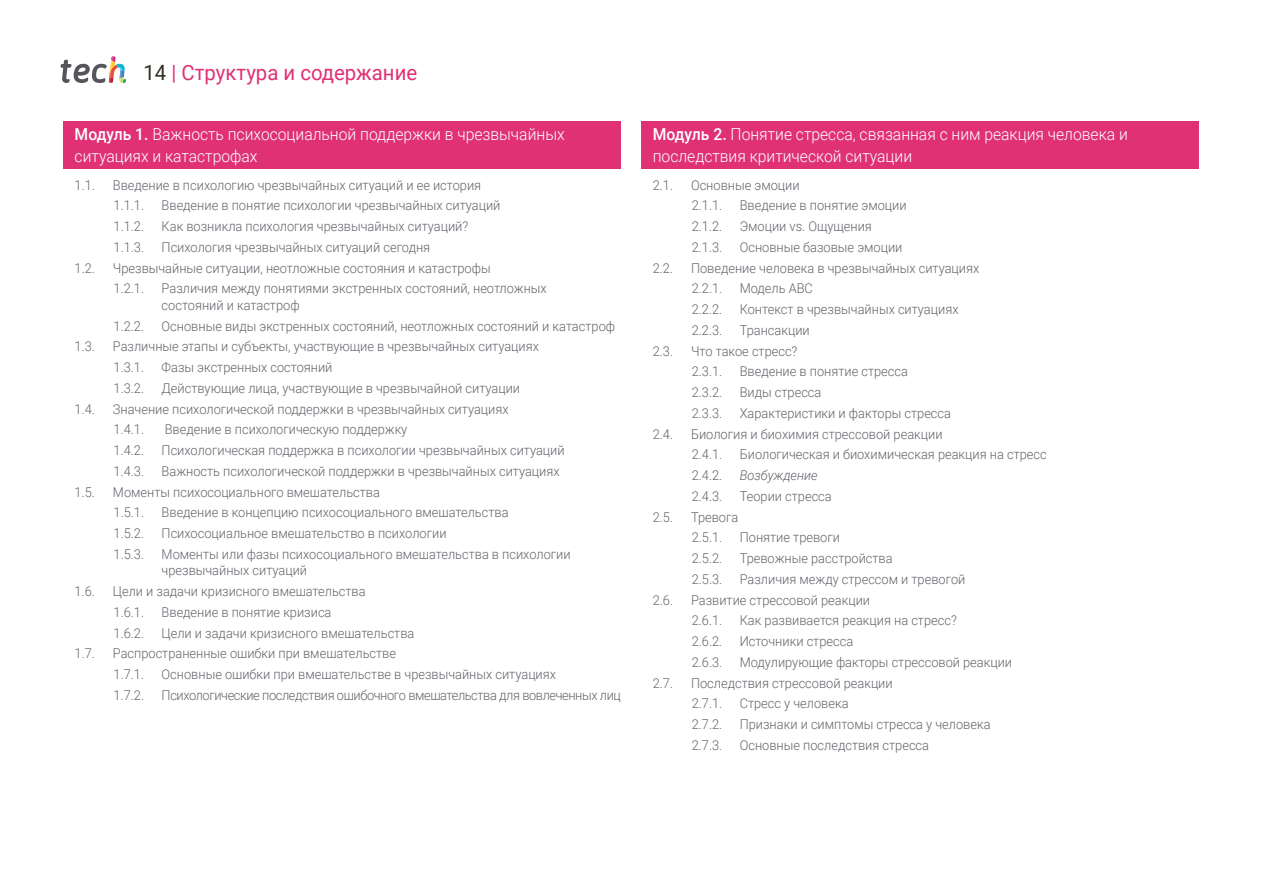
<style>
.page{position:relative;width:1263px;height:893px;background:#fff}
.page>*{position:absolute;margin:0;border:0;box-sizing:border-box;transform-origin:0 0}
.t1{font:21px "Roboto";color:#df3174}
.t2{font:300 16.5px/22.5px "Roboto";color:#fff;scale:.95 1}
.t3{font:300 13.5px/20.7px "Roboto";color:#61646a;scale:.95 1}
.t4{font:300 13.5px "Roboto";letter-spacing:-.03em;color:#61646a;scale:.95 1}
.t5{font:italic 300 13.5px "Roboto";color:#61646a;scale:.95 1}
.s1{color:#312e20}
.s2{font-weight:500}
</style>
<div class="page">
<div style="left:64px;top:121px;width:557px;height:48px;background:#df3174"></div>
<div style="left:642px;top:121px;width:557px;height:48px;background:#df3174"></div>
<svg style="left:61px;top:56px;width:65px;height:27px"></svg>
<h1 class="t1" style="left:144px;top:57px;width:275px"><span class="s1">14</span> | Структура и содержание</h1>
<p class="t2" style="left:75px;top:122px;width:517px"><span class="s2">Модуль 1.</span> Важность психосоциальной поддержки в чрезвычайных ситуациях и катастрофах</p>
<p class="t3" style="left:75px;top:174px;width:23px">1.1.</p>
<p class="t3" style="left:113px;top:174px;width:389px">Введение в психологию чрезвычайных ситуаций и ее история<br>1.1.1.</p>
<p class="t3" style="left:162px;top:195px;width:358px">Введение в понятие психологии чрезвычайных ситуаций</p>
<p class="t3" style="left:114px;top:215px;width:34px">1.1.2.</p>
<p class="t3" style="left:162px;top:215px;width:324px">Как возникла психология чрезвычайных ситуаций?</p>
<p class="t3" style="left:114px;top:236px;width:34px">1.1.3.</p>
<p class="t3" style="left:162px;top:236px;width:284px">Психология чрезвычайных ситуаций сегодня</p>
<p class="t3" style="left:75px;top:257px;width:23px">1.2.</p>
<p class="t3" style="left:113px;top:257px;width:399px">Чрезвычайные ситуации, неотложные состояния и катастрофы<br>1.2.1.</p>
<p class="t3" style="left:162px;top:280px;width:407px;line-height:16.5px">Различия между понятиями экстренных состояний, неотложных состояний и катастроф</p>
<p class="t3" style="left:114px;top:315px;width:34px">1.2.2.</p>
<p class="t3" style="left:162px;top:315px;width:479px">Основные виды экстренных состояний, неотложных состояний и катастроф</p>
<p class="t3" style="left:75px;top:336px;width:23px">1.3.</p>
<p class="t3" style="left:113px;top:336px;width:450px">Различные этапы и субъекты, участвующие в чрезвычайных ситуациях<br>1.3.1.</p>
<p class="t3" style="left:162px;top:356px;width:181px">Фазы экстренных состояний</p>
<p class="t3" style="left:114px;top:377px;width:34px">1.3.2.</p>
<p class="t3" style="left:162px;top:377px;width:379px">Действующие лица, участвующие в чрезвычайной ситуации</p>
<p class="t3" style="left:75px;top:398px;width:23px">1.4.</p>
<p class="t3" style="left:113px;top:398px;width:418px">Значение психологической поддержки в чрезвычайных ситуациях<br>1.4.1.</p>
<p class="t3" style="left:165px;top:419px;width:257px">Введение в психологическую поддержку</p>
<p class="t3" style="left:114px;top:439px;width:34px">1.4.2.</p>
<p class="t3" style="left:162px;top:439px;width:426px">Психологическая поддержка в психологии чрезвычайных ситуаций</p>
<p class="t3" style="left:114px;top:460px;width:34px">1.4.3.</p>
<p class="t3" style="left:162px;top:460px;width:420px">Важность психологической поддержки в чрезвычайных ситуациях</p>
<p class="t3" style="left:75px;top:481px;width:23px">1.5.</p>
<p class="t3" style="left:113px;top:481px;width:283px">Моменты психосоциального вмешательства<br>1.5.1.</p>
<p class="t3" style="left:162px;top:502px;width:367px">Введение в концепцию психосоциального вмешательства</p>
<p class="t3" style="left:114px;top:522px;width:34px">1.5.2.</p>
<p class="t3" style="left:162px;top:522px;width:301px">Психосоциальное вмешательство в психологии</p>
<p class="t3" style="left:114px;top:543px;width:34px">1.5.3.</p>
<p class="t3" style="left:162px;top:545px;width:432px;line-height:16.5px">Моменты или фазы психосоциального вмешательства в психологии чрезвычайных ситуаций</p>
<p class="t3" style="left:75px;top:580px;width:23px">1.6.</p>
<p class="t3" style="left:113px;top:580px;width:268px">Цели и задачи кризисного вмешательства<br>1.6.1.</p>
<p class="t3" style="left:162px;top:601px;width:180px">Введение в понятие кризиса</p>
<p class="t3" style="left:114px;top:622px;width:34px">1.6.2.</p>
<p class="t3" style="left:162px;top:622px;width:268px">Цели и задачи кризисного вмешательства</p>
<p class="t3" style="left:75px;top:643px;width:23px">1.7.</p>
<p class="t3" style="left:113px;top:643px;width:300px">Распространенные ошибки при вмешательстве<br>1.7.1.</p>
<p class="t3" style="left:162px;top:663px;width:417px">Основные ошибки при вмешательстве в чрезвычайных ситуациях</p>
<p class="t3" style="left:114px;top:684px;width:34px">1.7.2.</p>
<p class="t4" style="left:162px;top:686px;width:485px">Психологические последствия ошибочного вмешательства для вовлеченных лиц</p>
<p class="t2" style="left:653px;top:122px;width:502px"><span class="s2">Модуль 2.</span> Понятие стресса, связанная с ним реакция человека и последствия критической ситуации</p>
<p class="t3" style="left:653px;top:174px;width:23px">2.1.</p>
<p class="t3" style="left:691px;top:174px;width:116px">Основные эмоции<br>2.1.1.</p>
<p class="t3" style="left:740px;top:195px;width:177px">Введение в понятие эмоции</p>
<p class="t3" style="left:692px;top:215px;width:34px">2.1.2.</p>
<p class="t3" style="left:740px;top:215px;width:141px">Эмоции vs. Ощущения</p>
<p class="t3" style="left:692px;top:236px;width:34px">2.1.3.</p>
<p class="t3" style="left:740px;top:236px;width:173px">Основные базовые эмоции</p>
<p class="t3" style="left:653px;top:257px;width:23px">2.2.</p>
<p class="t3" style="left:691px;top:257px;width:305px">Поведение человека в чрезвычайных ситуациях<br>2.2.1.</p>
<p class="t3" style="left:740px;top:278px;width:79px">Модель ABC</p>
<p class="t3" style="left:692px;top:298px;width:34px">2.2.2.</p>
<p class="t3" style="left:740px;top:298px;width:232px">Контекст в чрезвычайных ситуациях</p>
<p class="t3" style="left:692px;top:319px;width:34px">2.2.3.</p>
<p class="t3" style="left:740px;top:319px;width:75px">Трансакции</p>
<p class="t3" style="left:653px;top:340px;width:23px">2.3.</p>
<p class="t3" style="left:691px;top:340px;width:114px">Что такое стресс?<br>2.3.1.</p>
<p class="t3" style="left:740px;top:361px;width:179px">Введение в понятие стресса</p>
<p class="t3" style="left:692px;top:381px;width:34px">2.3.2.</p>
<p class="t3" style="left:740px;top:381px;width:87px">Виды стресса</p>
<p class="t3" style="left:692px;top:402px;width:34px">2.3.3.</p>
<p class="t3" style="left:740px;top:402px;width:224px">Характеристики и факторы стресса</p>
<p class="t3" style="left:653px;top:423px;width:23px">2.4.</p>
<p class="t3" style="left:691px;top:423px;width:266px">Биология и биохимия стрессовой реакции<br>2.4.1.</p>
<p class="t3" style="left:740px;top:444px;width:325px">Биологическая и биохимическая реакция на стресс</p>
<p class="t3" style="left:692px;top:464px;width:34px">2.4.2.</p>
<p class="t5" style="left:740px;top:466px;width:83px">Возбуждение</p>
<p class="t3" style="left:692px;top:485px;width:34px">2.4.3.</p>
<p class="t3" style="left:740px;top:485px;width:98px">Теории стресса</p>
<p class="t3" style="left:653px;top:506px;width:23px">2.5.</p>
<p class="t3" style="left:691px;top:506px;width:51px">Тревога<br>2.5.1.</p>
<p class="t3" style="left:740px;top:527px;width:107px">Понятие тревоги</p>
<p class="t3" style="left:692px;top:547px;width:34px">2.5.2.</p>
<p class="t3" style="left:740px;top:547px;width:162px">Тревожные расстройства</p>
<p class="t3" style="left:692px;top:568px;width:34px">2.5.3.</p>
<p class="t3" style="left:740px;top:568px;width:239px">Различия между стрессом и тревогой</p>
<p class="t3" style="left:653px;top:589px;width:23px">2.6.</p>
<p class="t3" style="left:691px;top:589px;width:190px">Развитие стрессовой реакции<br>2.6.1.</p>
<p class="t3" style="left:740px;top:610px;width:230px">Как развивается реакция на стресс?</p>
<p class="t3" style="left:692px;top:630px;width:34px">2.6.2.</p>
<p class="t3" style="left:740px;top:630px;width:121px">Источники стресса</p>
<p class="t3" style="left:692px;top:651px;width:34px">2.6.3.</p>
<p class="t3" style="left:740px;top:651px;width:288px">Модулирующие факторы стрессовой реакции</p>
<p class="t3" style="left:653px;top:672px;width:23px">2.7.</p>
<p class="t3" style="left:691px;top:672px;width:214px">Последствия стрессовой реакции<br>2.7.1.</p>
<p class="t3" style="left:740px;top:693px;width:116px">Стресс у человека</p>
<p class="t3" style="left:692px;top:713px;width:34px">2.7.2.</p>
<p class="t3" style="left:740px;top:713px;width:265px">Признаки и симптомы стресса у человека</p>
<p class="t3" style="left:692px;top:734px;width:34px">2.7.3.</p>
<p class="t3" style="left:740px;top:734px;width:201px">Основные последствия стресса</p>
</div>
